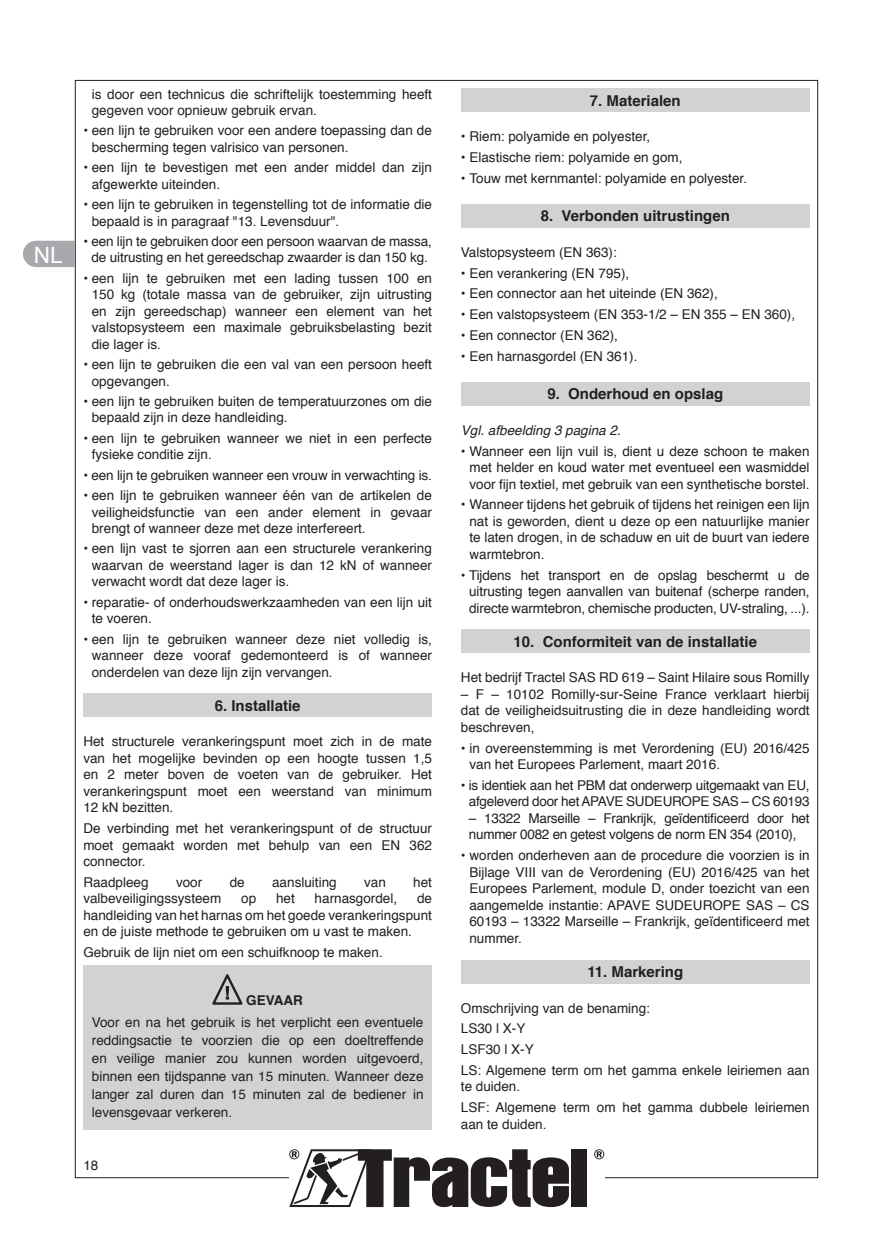
<style>
.page{position:relative;width:893px;height:1259px;background:#fff}
.page>*{position:absolute;margin:0;border:0;box-sizing:border-box;transform-origin:0 0}
.t1{font:22.5px "Helvetica";color:#fff}
.t2{font:700 15px "Helvetica";color:#231f20}
.t3{font:13.5px/16.5px "Helvetica";color:#231f20;text-align:justify}
.t4{font:13.5px/16.5px "Helvetica";letter-spacing:-.02em;color:#231f20;text-align:center}
.t5{font:italic 13.5px "Helvetica";color:#231f20}
.t6{font:700 13.5px "Helvetica";color:#231f20}
</style>
<div class="page">
<svg style="left:23px;top:241px;width:52px;height:26px"></svg>
<div style="left:571px;top:1149px;width:15px;height:58px;background:#231f20"></div>
<svg style="left:289px;top:1149px;width:280px;height:58px"></svg>
<svg style="left:594px;top:1149px;width:10px;height:10px"></svg>
<div style="left:83px;top:693px;width:349px;height:24px;background:#d1d2d4"></div>
<div style="left:83px;top:965px;width:349px;height:164px;background:#d1d2d4"></div>
<svg style="left:212px;top:974px;width:31px;height:30px"></svg>
<div style="left:461px;top:88px;width:349px;height:24px;background:#d1d2d4"></div>
<div style="left:461px;top:204px;width:349px;height:24px;background:#d1d2d4"></div>
<div style="left:461px;top:382px;width:349px;height:23px;background:#d1d2d4"></div>
<div style="left:461px;top:629px;width:349px;height:24px;background:#d1d2d4"></div>
<div style="left:461px;top:959px;width:349px;height:24px;background:#d1d2d4"></div>
<h1 class="t1" style="left:34px;top:237px;width:30px">NL</h1>
<p class="t3" style="left:92px;top:86px;width:342px">is door een technicus die schriftelijk toestemming heeft gegeven voor opnieuw gebruik ervan.</p>
<p class="t3" style="left:92px;top:123px;width:342px;text-indent:-8px">• een lijn te gebruiken voor een andere toepassing dan de bescherming tegen valrisico van personen.</p>
<p class="t3" style="left:92px;top:160px;width:342px;text-indent:-8px">• een lijn te bevestigen met een ander middel dan zijn afgewerkte uiteinden.</p>
<p class="t3" style="left:92px;top:196px;width:342px;text-indent:-8px">• een lijn te gebruiken in tegenstelling tot de informatie die bepaald is in paragraaf "13. Levensduur".</p>
<p class="t3" style="left:83px;top:233px;width:350px;text-align:center">• een lijn te gebruiken door een persoon waarvan de massa, de uitrusting en het gereedschap zwaarder is dan 150 kg.</p>
<p class="t3" style="left:92px;top:270px;width:342px;text-indent:-8px">• een lijn te gebruiken met een lading tussen 100 en 150 kg (totale massa van de gebruiker, zijn uitrusting en zijn gereedschap) wanneer een element van het valstopsysteem een maximale gebruiksbelasting bezit die lager is.</p>
<p class="t3" style="left:92px;top:356px;width:342px;text-indent:-8px">• een lijn te gebruiken die een val van een persoon heeft opgevangen.</p>
<p class="t3" style="left:92px;top:393px;width:342px;text-indent:-8px">• een lijn te gebruiken buiten de temperatuurzones om die bepaald zijn in deze handleiding.</p>
<p class="t3" style="left:92px;top:430px;width:342px;text-indent:-8px">• een lijn te gebruiken wanneer we niet in een perfecte fysieke conditie zijn.</p>
<p class="t3" style="left:83px;top:467px;width:350px">• een lijn te gebruiken wanneer een vrouw in verwachting is.</p>
<p class="t3" style="left:92px;top:487px;width:342px;text-indent:-8px">• een lijn te gebruiken wanneer één van de artikelen de veiligheidsfunctie van een ander element in gevaar brengt of wanneer deze met deze interfereert.</p>
<p class="t3" style="left:92px;top:541px;width:342px;text-indent:-8px">• een lijn vast te sjorren aan een structurele verankering waarvan de weerstand lager is dan 12 kN of wanneer verwacht wordt dat deze lager is.</p>
<p class="t3" style="left:92px;top:594px;width:342px;text-indent:-8px">• reparatie- of onderhoudswerkzaamheden van een lijn uit te voeren.</p>
<p class="t3" style="left:92px;top:631px;width:342px;text-indent:-8px">• een lijn te gebruiken wanneer deze niet volledig is, wanneer deze vooraf gedemonteerd is of wanneer onderdelen van deze lijn zijn vervangen.</p>
<p class="t2" style="left:215px;top:693px;width:87px">6. Installatie</p>
<p class="t3" style="left:83px;top:734px;width:350px">Het structurele verankeringspunt moet zich in de mate van het mogelijke bevinden op een hoogte tussen 1,5 en 2 meter boven de voeten van de gebruiker. Het verankeringspunt moet een weerstand van minimum 12 kN bezitten.</p>
<p class="t3" style="left:83px;top:820px;width:350px">De verbinding met het verankeringspunt of de structuur moet gemaakt worden met behulp van een EN 362 connector.</p>
<p class="t3" style="left:83px;top:874px;width:67px">Raadpleeg</p>
<p class="t3" style="left:176px;top:874px;width:28px">voor</p>
<p class="t3" style="left:230px;top:874px;width:17px">de</p>
<p class="t3" style="left:272px;top:874px;width:66px">aansluiting</p>
<p class="t3" style="left:364px;top:874px;width:23px">van</p>
<p class="t3" style="left:413px;top:874px;width:20px">het</p>
<p class="t3" style="left:83px;top:891px;width:140px">valbeveiligingssysteem</p>
<p class="t3" style="left:241px;top:891px;width:17px">op</p>
<p class="t3" style="left:276px;top:891px;width:20px">het</p>
<p class="t3" style="left:315px;top:891px;width:84px">harnasgordel,</p>
<p class="t3" style="left:83px;top:891px;width:350px;text-indent:334px">de handleiding van het harnas om het goede verankeringspunt en de juiste methode te gebruiken om u vast te maken.</p>
<p class="t3" style="left:83px;top:944px;width:301px">Gebruik de lijn niet om een schuifknoop te maken.</p>
<p class="t6" style="left:246px;top:989px;width:58px">GEVAAR</p>
<p class="t3" style="left:92px;top:1013px;width:333px;line-height:18px">Voor en na het gebruik is het verplicht een eventuele reddingsactie te voorzien die op een doeltreffende en veilige manier zou kunnen worden uitgevoerd, binnen een tijdspanne van 15 minuten. Wanneer deze langer zal duren dan 15 minuten zal de bediener in levensgevaar verkeren.</p>
<p class="t3" style="left:83px;top:1157px;width:17px">18</p>
<p class="t2" style="left:590px;top:88px;width:92px">7. Materialen</p>
<p class="t3" style="left:461px;top:129px;width:191px">• Riem: polyamide en polyester,</p>
<p class="t3" style="left:461px;top:149px;width:223px">• Elastische riem: polyamide en gom,</p>
<p class="t3" style="left:461px;top:170px;width:288px">• Touw met kernmantel: polyamide en polyester.</p>
<p class="t2" style="left:541px;top:204px;width:191px">8. Verbonden uitrustingen</p>
<p class="t3" style="left:461px;top:244px;width:157px">Valstopsysteem (EN 363):</p>
<p class="t3" style="left:461px;top:265px;width:170px">• Een verankering (EN 795),</p>
<p class="t3" style="left:461px;top:286px;width:258px">• Een connector aan het uiteinde (EN 362),</p>
<p class="t3" style="left:461px;top:306px;width:336px">• Een valstopsysteem (EN 353-1/2 – EN 355 – EN 360),</p>
<p class="t3" style="left:461px;top:327px;width:159px">• Een connector (EN 362),</p>
<p class="t3" style="left:461px;top:348px;width:178px">• Een harnasgordel (EN 361).</p>
<p class="t2" style="left:547px;top:382px;width:177px">9. Onderhoud en opslag</p>
<p class="t5" style="left:461px;top:419px;width:161px">Vgl. afbeelding 3 pagina 2.</p>
<p class="t3" style="left:469px;top:443px;width:342px;text-indent:-8px">• Wanneer een lijn vuil is, dient u deze schoon te maken met helder en koud water met eventueel een wasmiddel voor fijn textiel, met gebruik van een synthetische borstel.</p>
<p class="t3" style="left:469px;top:497px;width:342px;text-indent:-8px">• Wanneer tijdens het gebruik of tijdens het reinigen een lijn nat is geworden, dient u deze op een natuurlijke manier te laten drogen, in de schaduw en uit de buurt van iedere warmtebron.</p>
<p class="t3" style="left:469px;top:567px;width:342px;text-indent:-8px">• Tijdens het transport en de opslag beschermt u de uitrusting tegen aanvallen van buitenaf (scherpe randen, directe warmtebron, chemische producten, UV-straling, ...).</p>
<p class="t2" style="left:514px;top:629px;width:245px">10. Conformiteit van de installatie</p>
<p class="t3" style="left:461px;top:670px;width:350px">Het bedrijf Tractel SAS RD 619 – Saint Hilaire sous Romilly</p>
<p class="t3" style="left:461px;top:686px;width:350px">– F – 10102 Romilly-sur-Seine France verklaart hierbij dat de veiligheidsuitrusting die in deze handleiding wordt beschreven,</p>
<p class="t3" style="left:469px;top:740px;width:342px;text-indent:-8px">• in overeenstemming is met Verordening (EU) 2016/425 van het Europees Parlement, maart 2016.</p>
<p class="t4" style="left:461px;top:777px;width:350px">• is identiek aan het PBM dat onderwerp uitgemaakt van EU, afgeleverd door het APAVE SUDEUROPE SAS – CS 60193</p>
<p class="t4" style="left:469px;top:810px;width:342px;text-align:left">– 13322 Marseille – Frankrijk, geïdentificeerd door het nummer 0082 en getest volgens de norm EN 354 (2010),</p>
<p class="t3" style="left:469px;top:847px;width:342px;text-indent:-8px">• worden onderheven aan de procedure die voorzien is in Bijlage VIII van de Verordening (EU) 2016/425 van het Europees Parlement, module D, onder toezicht van een aangemelde instantie: APAVE SUDEUROPE SAS – CS 60193 – 13322 Marseille – Frankrijk, geïdentificeerd met nummer.</p>
<p class="t2" style="left:587px;top:959px;width:97px">11. Markering</p>
<p class="t3" style="left:461px;top:998px;width:350px;line-height:20.7px;text-align:left">Omschrijving van de benaming:<br>LS30 l X-Y<br>LSF30 l X-Y<br>LS: Algemene term om het gamma enkele leiriemen aan</p>
<p class="t3" style="left:461px;top:1076px;width:350px;line-height:20.7px">te duiden.<br>LSF: Algemene term om het gamma dubbele leiriemen</p>
<p class="t3" style="left:461px;top:1116px;width:87px">aan te duiden.</p>
</div>
